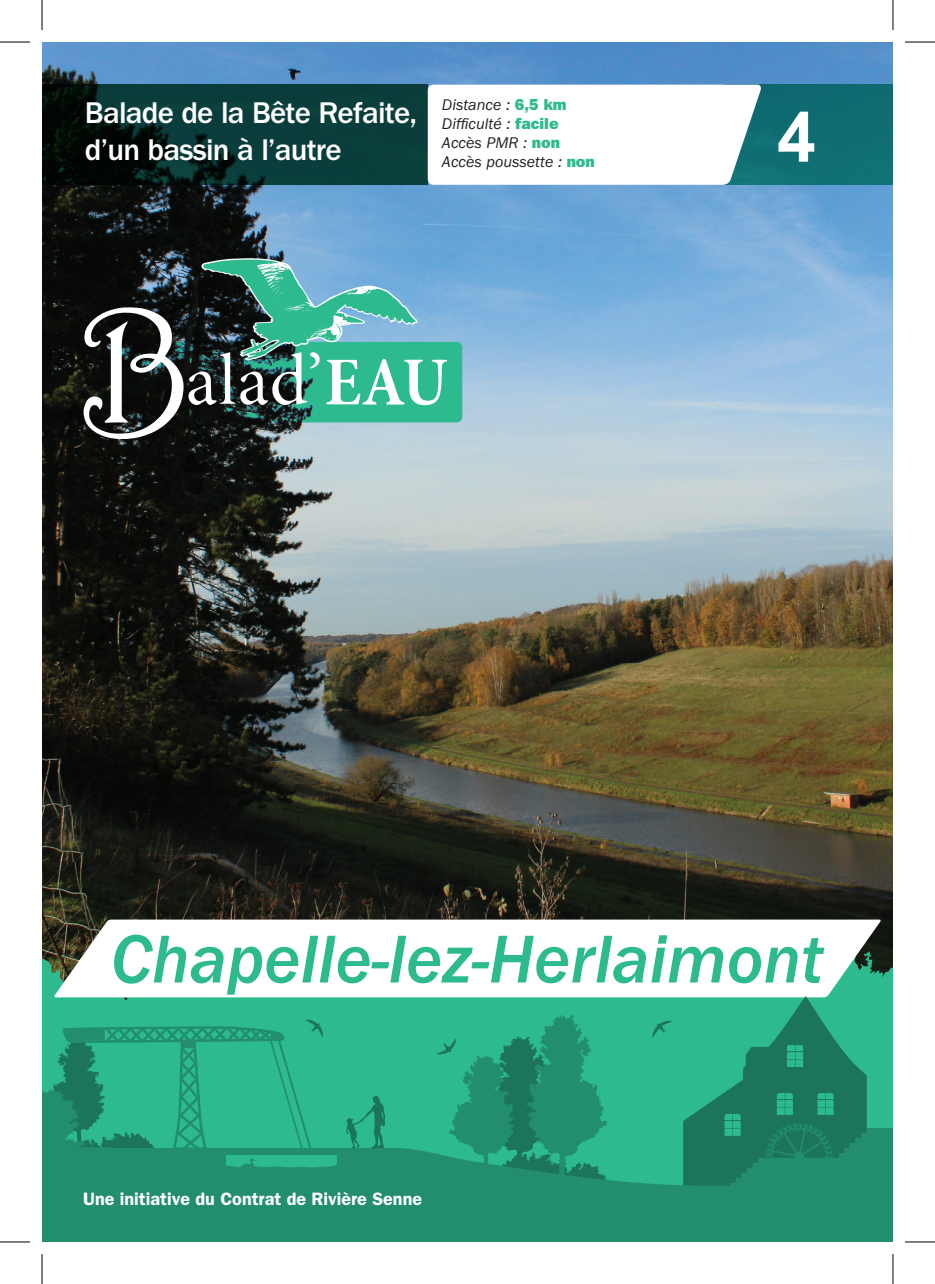
<style>
.page{position:relative;width:935px;height:1284px;background:#fff}
.page>*{position:absolute;margin:0;border:0;box-sizing:border-box;transform-origin:0 0}
.t1{font:70px "ITC Franklin Gothic Std Med It";color:#2dba8e}
.t2{font:700 69.6px "Arial";color:#fff}
.t3{font:500 31px/37.2px "ITC Franklin Gothic Std";letter-spacing:-.025em;color:#fff}
.t4{font:600 18px "ITC Franklin Gothic Std";color:#fff}
.Infos{font:italic 16px "ITC Franklin Gothic Std";color:#231f20}
.s1{font-family:"ITC Franklin Gothic Std Hvy";font-style:normal;color:#2dba8e}
</style>
<div class="page">
<img style="left:42px;top:42px;width:850px;height:896px">
<svg style="left:42px;top:85px;width:386px;height:100px;background:#072f2c"></svg>
<div style="left:724px;top:85px;width:168px;height:100px;background:#0f6e73"></div>
<div style="left:42px;top:938px;width:850px;height:205px;background:#2dba8e"></div>
<svg style="left:428px;top:85px;width:333px;height:100px"></svg>
<svg style="left:53px;top:919px;width:828px;height:78px"></svg>
<svg style="left:683px;top:995px;width:209px;height:148px;background:#279a77"></svg>
<svg style="left:323px;top:1143px;width:569px;height:98px;background:#228f6f"></svg>
<svg style="left:346px;top:1095px;width:39px;height:53px;background:#27a47e"></svg>
<svg style="left:652px;top:1020px;width:20px;height:17px"></svg>
<svg style="left:436px;top:1014px;width:172px;height:211px;background:#249875"></svg>
<svg style="left:42px;top:1019px;width:281px;height:222px;background:#26a07b"></svg>
<div style="left:113px;top:342px;width:349px;height:80px;background:#2dba8e;border-radius:6px"></div>
<svg style="left:83px;top:258px;width:364px;height:181px"></svg>
<hr style="left:0;top:42px;width:30px;height:1px;background:#000">
<hr style="left:904px;top:42px;width:30px;height:1px;background:#000">
<hr style="left:0;top:1241px;width:30px;height:1px;background:#000">
<hr style="left:904px;top:1241px;width:30px;height:1px;background:#000">
<hr style="left:42px;top:0;width:1px;height:30px;background:#000">
<hr style="left:42px;top:1253px;width:1px;height:30px;background:#000">
<hr style="left:892px;top:0;width:1px;height:30px;background:#000">
<hr style="left:892px;top:1253px;width:1px;height:30px;background:#000">
<p class="t3" style="left:85px;top:94px;width:334px">Balade de la Bête Refaite, d’un bassin à l’autre</p>
<p class="Infos" style="left:442px;top:96px;width:126px">Distance : <span class="s1">6,5 km</span></p>
<p class="Infos" style="left:442px;top:115px;width:118px">Difficulté : <span class="s1">facile</span></p>
<p class="Infos" style="left:442px;top:134px;width:120px">Accès PMR : <span class="s1">non</span></p>
<p class="Infos" style="left:442px;top:153px;width:154px">Accès poussette : <span class="s1">non</span></p>
<p class="t2" style="left:777px;top:91px;width:40px">4</p>
<p class="t1" style="left:111px;top:919px;width:714px">Chapelle-lez-Herlaimont</p>
<p class="t4" style="left:83px;top:1187px;width:340px">Une initiative du Contrat de Rivière Senne</p>
</div>
